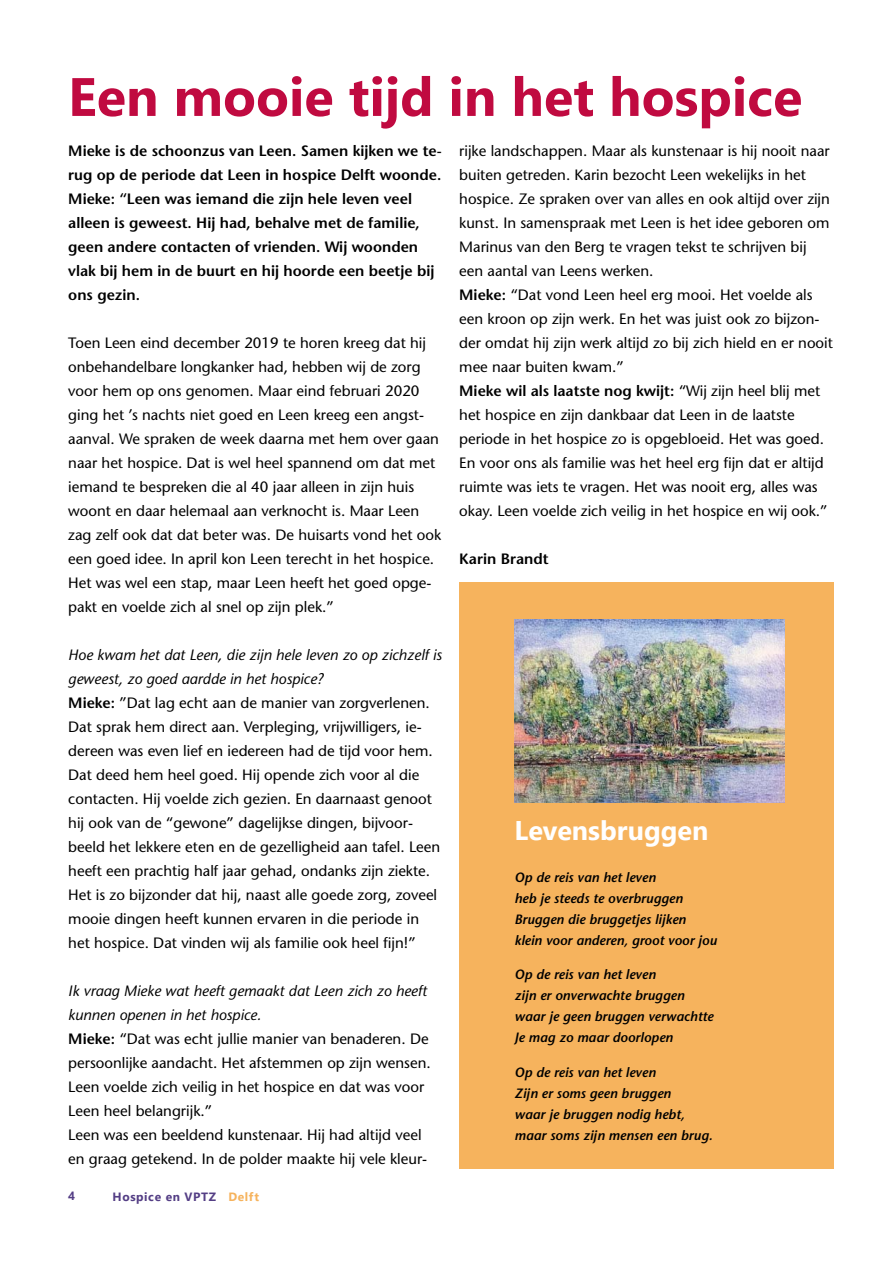
<style>
.page{position:relative;width:893px;height:1263px;background:#fff}
.page>*{position:absolute;margin:0;border:0;box-sizing:border-box;transform-origin:0 0}
.t1{font:700 54px "Segoe UI";color:#c00a40}
.t2{font:700 27px "Segoe UI";color:#fff}
.t3{font:15px/24px "Stone Sans";color:#000}
.t4{font:600 15px/24px "Stone Sans";color:#000}
.t5{font:italic 600 13.5px/21px "Stone Sans";color:#000}
.t6{font:700 12px "Segoe UI";letter-spacing:.05em;color:#543e85}
.s1{font-style:italic}
.s2{font-weight:600}
.s3{color:#f6b35d}
</style>
<div class="page">
<div style="left:459px;top:583px;width:374px;height:586px;background:#f6b35d"></div>
<img style="left:514px;top:620px;width:270px;height:183px">
<h1 class="t1" style="left:68px;top:58px;width:736px">Een mooie tijd in het hospice</h1>
<p class="t4" style="left:68px;top:140px;width:375px">Mieke is de schoonzus van Leen. Samen kijken we te&shy;rug op de periode dat Leen in hospice Delft woonde.<br>Mieke: “Leen was iemand die zijn hele leven veel alleen is geweest. Hij had, behalve met de familie, geen andere contacten of vrienden. Wij woonden vlak bij hem in de buurt en hij hoorde een beetje bij ons gezin.</p>
<p class="t3" style="left:68px;top:332px;width:374px">Toen Leen eind december 2019 te horen kreeg dat hij onbehandelbare longkanker had, hebben wij de zorg voor hem op ons genomen. Maar eind februari 2020 ging het ’s nachts niet goed en Leen kreeg een angst&shy;aanval. We spraken de week daarna met hem over gaan naar het hospice. Dat is wel heel spannend om dat met iemand te bespreken die al 40 jaar alleen in zijn huis woont en daar helemaal aan verknocht is. Maar Leen zag zelf ook dat dat beter was. De huisarts vond het ook een goed idee. In april kon Leen terecht in het hospice.<br>Het was wel een stap, maar Leen heeft het goed opge&shy;pakt en voelde zich al snel op zijn plek.”</p>
<p class="t3" style="left:68px;top:644px;width:375px"><span class="s1">Hoe kwam het dat Leen, die zijn hele leven zo op zichzelf is geweest, zo goed aardde in het hospice?<br></span><span class="s2">Mieke:</span> ”Dat lag echt aan de manier van zorgverlenen.<br>Dat sprak hem direct aan. Verpleging, vrijwilligers, ie&shy;dereen was even lief en iedereen had de tijd voor hem.<br>Dat deed hem heel goed. Hij opende zich voor al die contacten. Hij voelde zich gezien. En daarnaast genoot hij ook van de “gewone” dagelijkse dingen, bijvoor&shy;beeld het lekkere eten en de gezelligheid aan tafel. Leen heeft een prachtig half jaar gehad, ondanks zijn ziekte.<br>Het is zo bijzonder dat hij, naast alle goede zorg, zoveel mooie dingen heeft kunnen ervaren in die periode in het hospice. Dat vinden wij als familie ook heel fijn!”</p>
<p class="t3" style="left:68px;top:980px;width:364px"><span class="s1">Ik vraag Mieke wat heeft gemaakt dat Leen zich zo heeft kunnen openen in het hospice.<br></span><span class="s2">Mieke:</span> “Dat was echt jullie manier van benaderen. De persoonlijke aandacht. Het afstemmen op zijn wensen.<br>Leen voelde zich veilig in het hospice en dat was voor Leen heel belangrijk.”<br>Leen was een beeldend kunstenaar. Hij had altijd veel en graag getekend. In de polder maakte hij vele kleur-</p>
<p class="t6" style="left:68px;top:1187px;width:8px">4</p>
<p class="t6" style="left:113px;top:1188px;width:148px">Hospice en VPTZ <span class="s3">Delft</span></p>
<p class="t3" style="left:459px;top:140px;width:375px">rijke landschappen. Maar als kunstenaar is hij nooit naar buiten getreden. Karin bezocht Leen wekelijks in het hospice. Ze spraken over van alles en ook altijd over zijn kunst. In samenspraak met Leen is het idee geboren om Marinus van den Berg te vragen tekst te schrijven bij een aantal van Leens werken.<br><span class="s2">Mieke:</span> “Dat vond Leen heel erg mooi. Het voelde als een kroon op zijn werk. En het was juist ook zo bijzon&shy;der omdat hij zijn werk altijd zo bij zich hield en er nooit mee naar buiten kwam.”<br><span class="s2">Mieke wil als laatste nog kwijt:</span> “Wij zijn heel blij met het hospice en zijn dankbaar dat Leen in de laatste periode in het hospice zo is opgebloeid. Het was goed.<br>En voor ons als familie was het heel erg fijn dat er altijd ruimte was iets te vragen. Het was nooit erg, alles was okay. Leen voelde zich veilig in het hospice en wij ook.”</p>
<p class="t4" style="left:459px;top:548px;width:91px">Karin Brandt</p>
<h2 class="t2" style="left:514px;top:810px;width:195px">Levensbruggen</h2>
<p class="t5" style="left:514px;top:868px;width:204px">Op de reis van het leven<br>heb je steeds te overbruggen<br>Bruggen die bruggetjes lijken klein voor anderen, groot voor jou</p>
<p class="t5" style="left:514px;top:965px;width:200px">Op de reis van het leven<br>zijn er onverwachte bruggen waar je geen bruggen verwachtte<br>Je mag zo maar doorlopen</p>
<p class="t5" style="left:514px;top:1063px;width:200px">Op de reis van het leven<br>Zijn er soms geen bruggen<br>waar je bruggen nodig hebt, maar soms zijn mensen een brug.</p>
</div>
